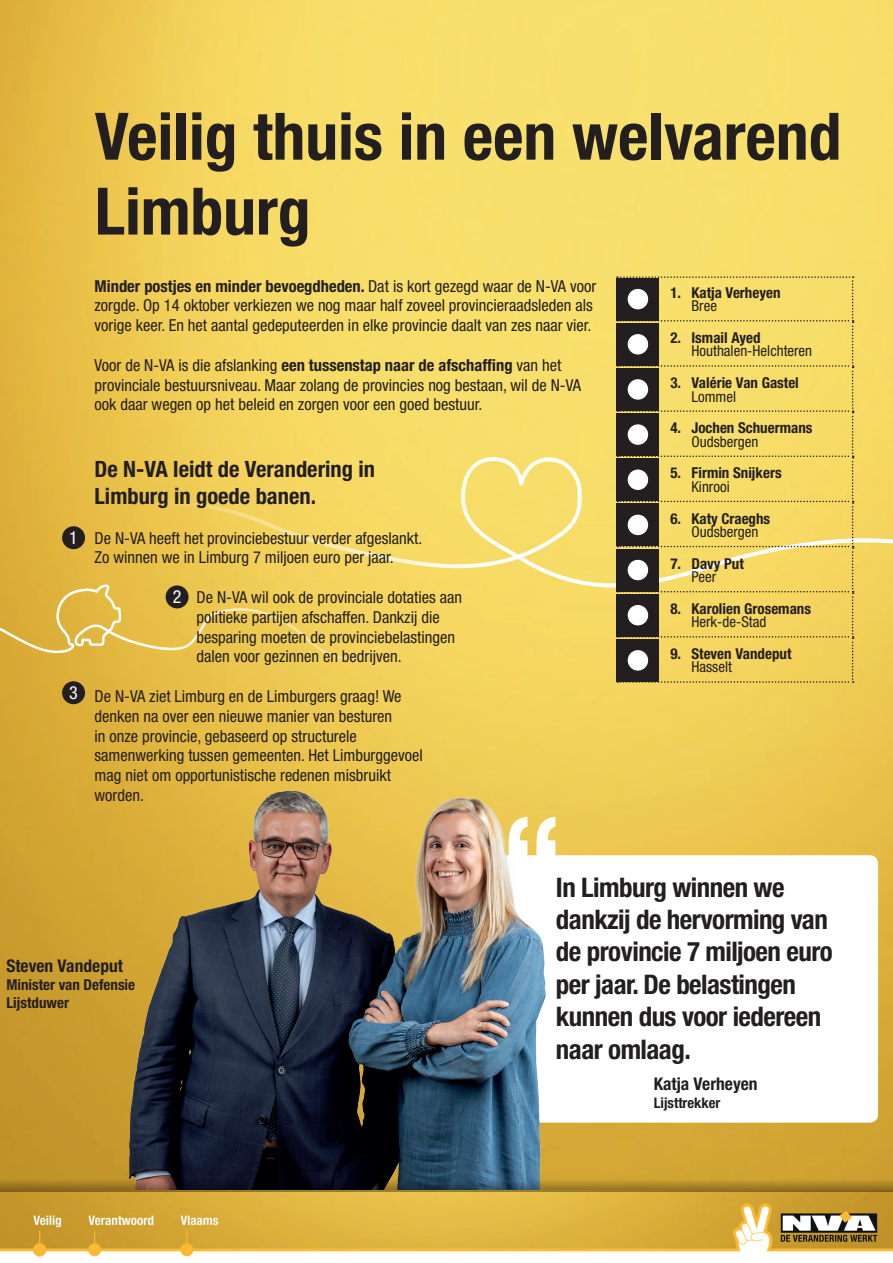
<style>
.page{position:relative;width:893px;height:1263px;background:#fff}
.page>*{position:absolute;margin:0;border:0;box-sizing:border-box;transform-origin:0 0}
.t1{font:700 condensed 143.4px "Helvetica Neue LT Std";color:#fff}
.t2{font:700 condensed 65.55px/74.8px "Helvetica Neue LT Std";color:#231f20}
.t3{font:700 condensed 27px/32.4px "Helvetica Neue LT Std";letter-spacing:-.02em;color:#231f20}
.t4{font:700 condensed 22.5px/27px "Helvetica Neue LT Std";color:#231f20}
.t5{font:condensed 18px "Helvetica Neue LT Std";color:#fff}
.t6{font:700 condensed 17.55px "Helvetica Neue LT Std";color:#231f20}
.t7{font:condensed 16.5px/19.8px "Helvetica Neue LT Std";color:#231f20}
.t8{font:700 condensed 15px/13.5px "Helvetica Neue LT Std";color:#231f20}
.t9{font:condensed 15px/13.5px "Helvetica Neue LT Std";color:#231f20}
.t10{font:700 condensed 14.55px "Helvetica Neue LT Std";color:#231f20}
.s1{font-weight:700}
.s2{font-weight:400}
</style>
<div class="page">
<img style="left:0;top:0;width:893px;height:1179px">
<div style="left:490px;top:855px;width:388px;height:268px;background:#fff;border-radius:9px"></div>
<img style="left:74px;top:684px;width:511px;height:495px">
<svg style="left:50px;top:457px;width:843px;height:132px;fill:#f6d761"></svg>
<svg style="left:0;top:584px;width:393px;height:75px"></svg>
<div style="left:62px;top:526px;width:23px;height:23px;background:#231f20;border-radius:50%"></div>
<div style="left:166px;top:585px;width:23px;height:23px;background:#231f20;border-radius:50%"></div>
<div style="left:62px;top:681px;width:23px;height:23px;background:#231f20;border-radius:50%"></div>
<img style="left:0;top:1192px;width:893px;height:65px">
<svg style="left:0;top:1179px;width:893px;height:13px"></svg>
<svg style="left:617px;top:276px;width:237px;height:407px"></svg>
<div style="left:617px;top:639px;width:42px;height:43px;background:#231f20"></div>
<div style="left:628px;top:650px;width:20px;height:20px;background:#fff;border-radius:50%"></div>
<p class="t5" style="left:69px;top:527px;width:10px">1</p>
<p class="t5" style="left:69px;top:682px;width:10px">3</p>
<p class="t2" style="left:95px;top:98px;width:748px">Veilig thuis in een welvarend<br>Limburg</p>
<p class="t7" style="left:95px;top:276px;width:503px"><span class="s1">Minder postjes en minder bevoegdheden.</span> Dat is kort gezegd waar de N-VA voor zorgde. Op 14 oktober verkiezen we nog maar half zoveel provincieraadsleden als vorige keer. En het aantal gedeputeerden in elke provincie daalt van zes naar vier.</p>
<p class="t7" style="left:95px;top:355px;width:488px">Voor de N-VA is die afslanking <span class="s1">een tussenstap naar de afschaffing</span> van het provinciale bestuursniveau. Maar zolang de provincies nog bestaan, wil de N-VA ook daar wegen op het beleid en zorgen voor een goed bestuur.</p>
<p class="t8" style="left:691px;top:285px;width:91px;text-indent:-21px">1. Katja Verheyen<br><span class="s2">Bree</span></p>
<p class="t9" style="left:691px;top:331px;width:122px;text-indent:-21px"><span class="s1">2. Ismail Ayed<br></span>Houthalen-Helchteren</p>
<p class="t8" style="left:691px;top:376px;width:109px;text-indent:-21px">3. Valérie Van Gastel<br><span class="s2">Lommel</span></p>
<p class="t8" style="left:691px;top:421px;width:123px;text-indent:-21px">4. Jochen Schuermans<br><span class="s2">Oudsbergen</span></p>
<p class="t8" style="left:691px;top:466px;width:92px;text-indent:-21px">5. Firmin Snijkers<br><span class="s2">Kinrooi</span></p>
<p class="t8" style="left:691px;top:511px;width:80px;text-indent:-21px">6. Katy Craeghs<br><span class="s2">Oudsbergen</span></p>
<p class="t8" style="left:670px;top:556px;width:75px;text-align:center">7. Davy Put<br><span class="s2">Peer</span></p>
<p class="t8" style="left:691px;top:601px;width:121px;text-indent:-21px">8. Karolien Grosemans<br><span class="s2">Herk-de-Stad</span></p>
<p class="t8" style="left:691px;top:647px;width:101px;text-indent:-21px">9. Steven Vandeput<br><span class="s2">Hasselt</span></p>
<p class="t4" style="left:95px;top:455px;width:282px">De N-VA leidt de Verandering in<br>Limburg in goede banen.</p>
<p class="t7" style="left:95px;top:528px;width:329px">De N-VA heeft het provinciebestuur verder afgeslankt.<br>Zo winnen we in Limburg 7 miljoen euro per jaar.</p>
<p class="t7" style="left:197px;top:587px;width:267px">De N-VA wil ook de provinciale dotaties aan politieke partijen afschaffen. Dankzij die besparing moeten de provinciebelastingen dalen voor gezinnen en bedrijven.</p>
<p class="t7" style="left:95px;top:686px;width:330px">De N-VA ziet Limburg en de Limburgers graag! We denken na over een nieuwe manier van besturen<br>in onze provincie, gebaseerd op structurele samenwerking tussen gemeenten. Het Limburggevoel mag niet om opportunistische redenen misbruikt worden.</p>
<p class="t5" style="left:173px;top:587px;width:10px">2</p>
<p class="t1" style="left:499px;top:781px;width:68px">“</p>
<p class="t6" style="left:6px;top:955px;width:118px">Steven Vandeput</p>
<p class="t8" style="left:6px;top:975px;width:130px;line-height:18px">Minister van Defensie<br>Lijstduwer</p>
<p class="t3" style="left:556px;top:870px;width:278px">In Limburg winnen we dankzij de hervorming van de provincie 7 miljoen euro per jaar. De belastingen kunnen dus voor iedereen naar omlaag.</p>
<p class="t6" style="left:654px;top:1073px;width:105px">Katja Verheyen</p>
<p class="t10" style="left:654px;top:1093px;width:68px">Lijsttrekker</p>
</div>
